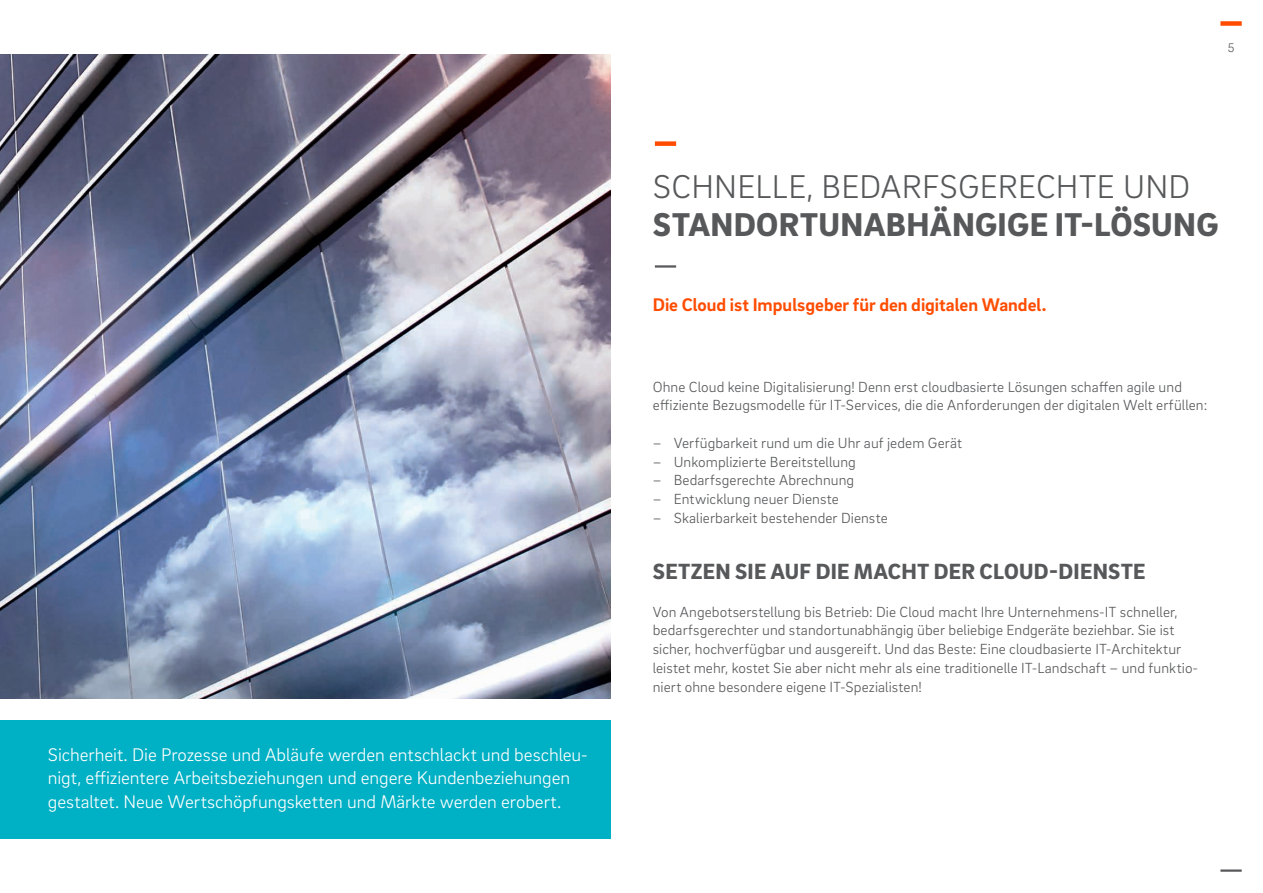
<style>
.page{position:relative;width:1263px;height:893px;background:#fff}
.page>*{position:absolute;margin:0;border:0;box-sizing:border-box;transform-origin:0 0}
.t1{font:900 33.75px "Brix Sans";letter-spacing:.01em;color:#57585a}
.t2{font:300 33.75px "Brix Sans";letter-spacing:.005em;color:#57585a}
.t3{font:900 22.5px "Brix Sans";letter-spacing:.01em;color:#57585a}
.t4{font:300 18.75px/23.2px "Brix Sans";letter-spacing:-.005em;color:#fff}
.t5{font:700 18.75px "Brix Sans";color:#ff4c00}
.t6{font:300 15px/18.8px "Brix Sans";letter-spacing:.005em;color:#57585a}
.t7{font:300 12.75px "Brix Sans";color:#57585a}
</style>
<div class="page">
<div style="left:1220px;top:21px;width:22px;height:5px;background:#ff4c00"></div>
<hr style="left:1220px;top:869px;width:22px;height:3px;background:#57585a">
<hr style="left:655px;top:265px;width:21px;height:3px;background:#57585a">
<div style="left:655px;top:141px;width:21px;height:5px;background:#ff4c00"></div>
<div style="left:0;top:720px;width:610px;height:119px;background:#00b0c5"></div>
<img style="left:0;top:54px;width:610px;height:645px">
<p class="t4" style="left:48px;top:742px;width:542px">Sicherheit. Die Prozesse und Abläufe werden entschlackt und beschleu&shy;nigt, effizientere Arbeitsbeziehungen und engere Kundenbeziehungen gestaltet. Neue Wertschöpfungsketten und Märkte werden erobert.</p>
<p class="t7" style="left:1228px;top:39px;width:8px">5</p>
<h1 class="t2" style="left:653px;top:165px;width:539px">SCHNELLE, BEDARFSGERECHTE UND</h1>
<h1 class="t1" style="left:653px;top:202px;width:567px">STANDORTUNABHÄNGIGE IT-LÖSUNG</h1>
<p class="t5" style="left:653px;top:292px;width:395px">Die Cloud ist Impulsgeber für den digitalen Wandel.</p>
<p class="t6" style="left:653px;top:377px;width:556px">Ohne Cloud keine Digitalisierung! Denn erst cloudbasierte Lösungen schaffen agile und effiziente Bezugsmodelle für IT-Services, die die Anforderungen der digitalen Welt erfüllen:</p>
<p class="t6" style="left:653px;top:433px;width:311px">– Verfügbarkeit rund um die Uhr auf jedem Gerät</p>
<p class="t6" style="left:653px;top:452px;width:205px">– Unkomplizierte Bereitstellung</p>
<p class="t6" style="left:653px;top:470px;width:203px">– Bedarfsgerechte Abrechnung</p>
<p class="t6" style="left:653px;top:489px;width:188px">– Entwicklung neuer Dienste</p>
<p class="t6" style="left:653px;top:508px;width:236px">– Skalierbarkeit bestehender Dienste</p>
<h2 class="t3" style="left:653px;top:557px;width:494px">SETZEN SIE AUF DIE MACHT DER CLOUD-DIENSTE</h2>
<p class="t6" style="left:653px;top:602px;width:547px">Von Angebotserstellung bis Betrieb: Die Cloud macht Ihre Unternehmens-IT schneller, bedarfsgerechter und standortunabhängig über beliebige Endgeräte beziehbar. Sie ist sicher, hochverfügbar und ausgereift. Und das Beste: Eine cloudbasierte IT-Architektur leistet mehr, kostet Sie aber nicht mehr als eine traditionelle IT-Landschaft – und funktio&shy;niert ohne besondere eigene IT-Spezialisten!</p>
</div>
